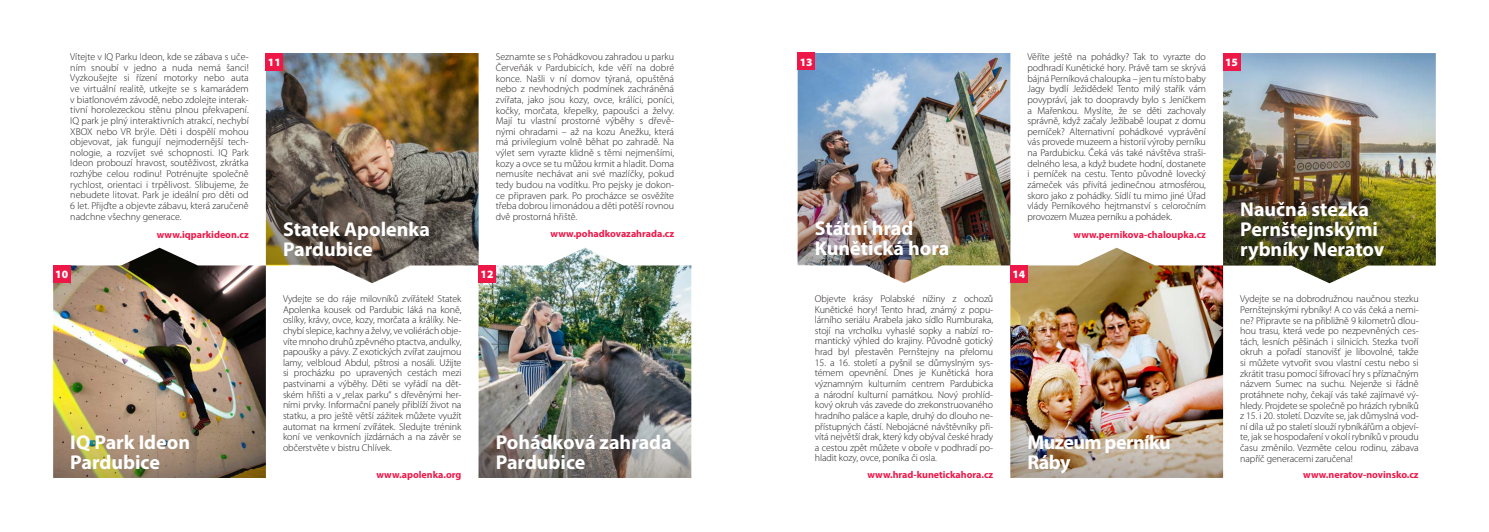
<style>
.page{position:relative;width:1489px;height:532px;background:#fff}
.page>*{position:absolute;margin:0;border:0;box-sizing:border-box;transform-origin:0 0}
.t1{font:700 20px/20px "Myriad Pro";color:#fff}
.t2{font:700 20px/20px "Myriad Pro";letter-spacing:-.03em;color:#fff}
.t3{font:900 11.25px "Myriad Pro";color:#fff}
.t4{font:300 10px/10.6px "Myriad Pro";letter-spacing:-.01em;color:#231f20;text-align:justify}
.t5{font:700 10px "Myriad Pro";color:#ed1748}
</style>
<div class="page">
<img style="left:266px;top:53px;width:212px;height:229px">
<img style="left:797px;top:52px;width:213px;height:230px">
<img style="left:1222px;top:53px;width:213px;height:230px">
<img style="left:1010px;top:248px;width:212px;height:230px">
<img style="left:478px;top:248px;width:213px;height:230px">
<div style="left:797px;top:53px;width:17px;height:17px;background:#ed1748"></div>
<div style="left:1010px;top:265px;width:17px;height:17px;background:#ed1748"></div>
<div style="left:266px;top:53px;width:17px;height:17px;background:#ed1748"></div>
<div style="left:1222px;top:53px;width:17px;height:17px;background:#ed1748"></div>
<div style="left:478px;top:265px;width:17px;height:17px;background:#ed1748"></div>
<img style="left:53px;top:248px;width:213px;height:230px">
<p class="t4" style="left:70px;top:52px;width:180px">Vítejte v IQ Parku Ideon, kde se zábava s uče&shy;ním snoubí v jedno a nuda nemá šanci!<br>Vyzkoušejte si řízení motorky nebo auta ve virtuální realitě, utkejte se s kamarádem v biatlonovém závodě, nebo zdolejte interak&shy;tivní horolezeckou stěnu plnou překvapení.<br>IQ park je plný interaktivních atrakcí, nechybí XBOX nebo VR brýle. Děti i dospělí mohou objevovat, jak fungují nejmodernější tech&shy;nologie, a rozvíjet své schopnosti. IQ Park Ideon probouzí hravost, soutěživost, zkrátka rozhýbe celou rodinu! Potrénujte společně rychlost, orientaci i trpělivost. Slibujeme, že nebudete litovat. Park je ideální pro děti od 6 let. Přijďte a objevte zábavu, která zaručeně nadchne všechny generace.</p>
<p class="t5" style="left:157px;top:228px;width:93px">www.iqparkideon.cz</p>
<p class="t4" style="left:495px;top:52px;width:180px">Seznamte se s Pohádkovou zahradou u parku Červeňák v Pardubicích, kde věří na dobré konce. Našli v ní domov týraná, opuštěná nebo z nevhodných podmínek zachráněná zvířata, jako jsou kozy, ovce, králíci, poníci, kočky, morčata, křepelky, papoušci a želvy.<br>Mají tu vlastní prostorné výběhy s dřevě&shy;nými ohradami – až na kozu Anežku, která má privilegium volně běhat po zahradě. Na výlet sem vyrazte klidně s těmi nejmenšími, kozy a ovce se tu můžou krmit a hladit. Doma nemusíte nechávat ani své mazlíčky, pokud tedy budou na vodítku. Pro pejsky je dokon&shy;ce připraven park. Po procházce se osvěžíte třeba dobrou limonádou a děti potěší rovnou dvě prostorná hřiště.</p>
<p class="t4" style="left:1027px;top:52px;width:180px">Věříte ještě na pohádky? Tak to vyrazte do podhradí Kunětické hory. Právě tam se skrývá bájná Perníková chaloupka – jen tu místo baby Jagy bydlí Ježidědek! Tento milý stařík vám povypráví, jak to doopravdy bylo s Jeníčkem a Mařenkou. Myslíte, že se děti zachovaly správně, když začaly Ježibabě loupat z domu perníček? Alternativní pohádkové vyprávění vás provede muzeem a historií výroby perníku na Pardubicku. Čeká vás také návštěva straši&shy;delného lesa, a když budete hodní, dostanete i perníček na cestu. Tento původně lovecký zámeček vás přivítá jedinečnou atmosférou, skoro jako z pohádky. Sídlí tu mimo jiné Úřad vlády Perníkového hejtmanství s celoročním provozem Muzea perníku a pohádek.</p>
<p class="t3" style="left:799px;top:54px;width:14px">13</p>
<p class="t3" style="left:268px;top:54px;width:14px">11</p>
<p class="t3" style="left:1224px;top:54px;width:14px">15</p>
<h1 class="t1" style="left:1240px;top:198px;width:146px">Naučná stezka<br>Pernštejnskými rybníky Neratov</h1>
<h1 class="t1" style="left:814px;top:218px;width:136px">Státní hrad<br>Kunětická hora</h1>
<p class="t5" style="left:1073px;top:228px;width:134px">www.pernikova-chaloupka.cz</p>
<h1 class="t1" style="left:283px;top:218px;width:148px">Statek Apolenka<br>Pardubice</h1>
<p class="t5" style="left:550px;top:227px;width:125px">www.pohadkovazahrada.cz</p>
<p class="t3" style="left:55px;top:267px;width:14px">10</p>
<p class="t3" style="left:1012px;top:267px;width:14px">14</p>
<p class="t3" style="left:480px;top:267px;width:14px">12</p>
<h1 class="t1" style="left:70px;top:432px;width:121px">IQ Park Ideon<br>Pardubice</h1>
<p class="t4" style="left:283px;top:293px;width:180px">Vydejte se do ráje milovníků zvířátek! Statek Apolenka kousek od Pardubic láká na koně, oslíky, krávy, ovce, kozy, morčata a králíky. Ne&shy;chybí slepice, kachny a želvy, ve voliérách obje&shy;víte mnoho druhů zpěvného ptactva, andulky, papoušky a pávy. Z exotických zvířat zaujmou lamy, velbloud Abdul, pštrosi a nosáli. Užijte si procházku po upravených cestách mezi pastvinami a výběhy. Děti se vyřádí na dět&shy;ském hřišti a v „relax parku“ s dřevěnými her&shy;ními prvky. Informační panely přiblíží život na statku, a pro ještě větší zážitek můžete využít automat na krmení zvířátek. Sledujte trénink koní ve venkovních jízdárnách a na závěr se občerstvěte v bistru Chlívek.</p>
<p class="t5" style="left:376px;top:467px;width:86px">www.apolenka.org</p>
<h1 class="t1" style="left:495px;top:432px;width:177px">Pohádková zahrada<br>Pardubice</h1>
<p class="t4" style="left:814px;top:293px;width:180px">Objevte krásy Polabské nížiny z ochozů Kunětické hory! Tento hrad, známý z popu&shy;lárního seriálu Arabela jako sídlo Rumburaka, stojí na vrcholku vyhaslé sopky a nabízí ro&shy;mantický výhled do krajiny. Původně gotický hrad byl přestavěn Pernštejny na přelomu</p>
<p class="t4" style="left:814px;top:357px;width:180px">15. a 16. století a pyšnil se důmyslným sys&shy;témem opevnění. Dnes je Kunětická hora významným kulturním centrem Pardubicka a národní kulturní památkou. Nový prohlíd&shy;kový okruh vás zavede do zrekonstruovaného hradního paláce a kaple, druhý do dlouho ne&shy;přístupných částí. Nebojácné návštěvníky při&shy;vítá největší drak, který kdy obýval české hrady a cestou zpět můžete v oboře v podhradí po&shy;hladit kozy, ovce, poníka či osla.</p>
<p class="t4" style="left:1240px;top:293px;width:180px">Vydejte se na dobrodružnou naučnou stezku Pernštejnskými rybníky! A co vás čeká a nemi&shy;ne? Připravte se na přibližně 9 kilometrů dlou&shy;hou trasu, která vede po nezpevněných ces&shy;tách, lesních pěšinách i silnicích. Stezka tvoří okruh a pořadí stanovišť je libovolné, takže si můžete vytvořit svou vlastní cestu nebo si zkrátit trasu pomocí šifrovací hry s příznačným názvem Sumec na suchu. Nejenže si řádně protáhnete nohy, čekají vás také zajímavé vý&shy;hledy. Projdete se společně po hrázích rybníků z 15. i 20. století. Dozvíte se, jak důmyslná vod&shy;ní díla už po staletí slouží rybníkářům a objeví&shy;te, jak se hospodaření v okolí rybníků v proudu času změnilo. Vezměte celou rodinu, zábava napříč generacemi zaručena!</p>
<h1 class="t2" style="left:1027px;top:432px;width:145px">Muzeum perníku<br>Ráby</h1>
<p class="t5" style="left:867px;top:467px;width:127px">www.hrad-kunetickahora.cz</p>
<p class="t5" style="left:1303px;top:467px;width:117px">www.neratov-novinsko.cz</p>
</div>
